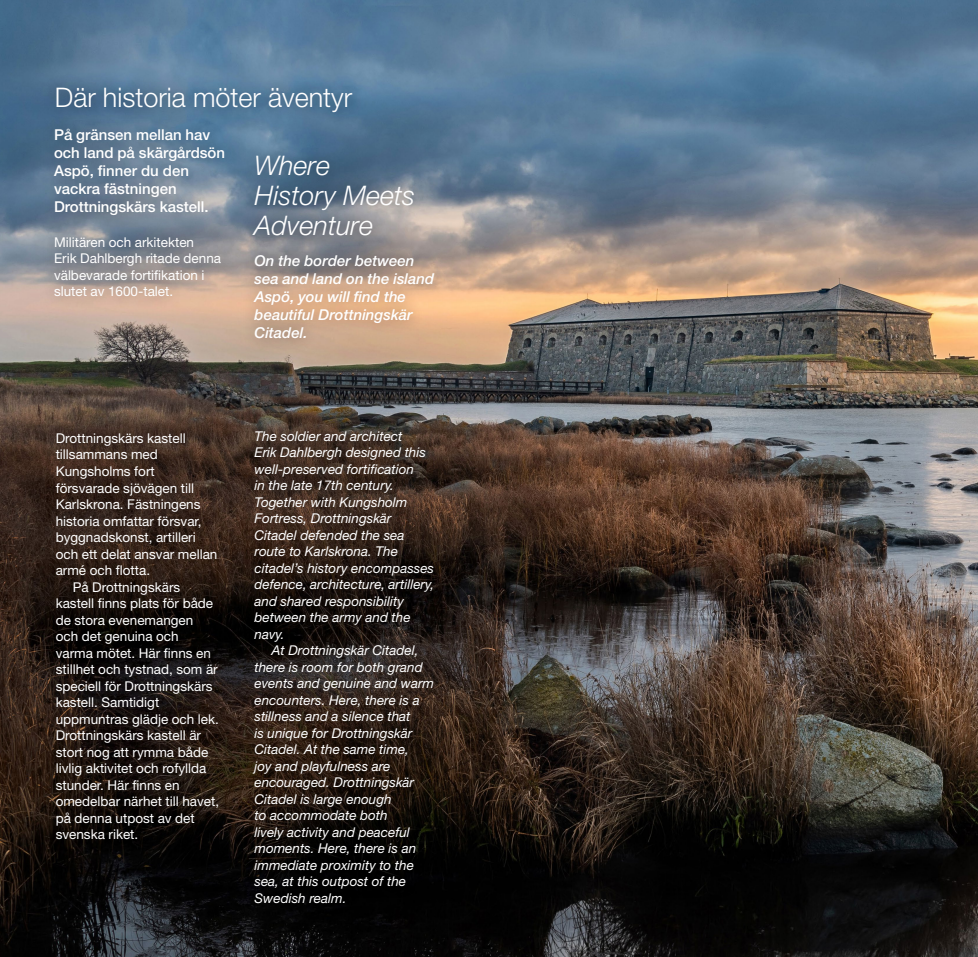
<style>
.page{position:relative;width:978px;height:957px;background:#fff}
.page>*{position:absolute;margin:0;border:0;box-sizing:border-box;transform-origin:0 0}
.Rubrik_1{font:italic 300 27px/30px "Helvetica Neue LT Std";color:#fff}
.Rubrik_1-2{font:300 27px "Helvetica Neue LT Std";color:#fff}
.Ingress{font:500 15px/18px "Helvetica Neue LT Std";color:#fff}
.Ingress-2{font:italic 500 15px/18px "Helvetica Neue LT Std";color:#fff}
.Ingress-3{font:italic 13.5px/16.5px "Helvetica Neue LT Std";color:#fff}
.Ingress-4{font:13.5px/16.5px "Helvetica Neue LT Std";color:#fff}
</style>
<div class="page">
<img style="left:0;top:0;width:978px;height:957px">
<div style="left:43px;top:74px;width:322px;height:51px;background:#000;opacity:.4"></div>
<div style="left:41px;top:116px;width:197px;height:195px;background:#000;opacity:.4"></div>
<div style="left:42px;top:420px;width:189px;height:432px;background:#000;opacity:.4"></div>
<div style="left:240px;top:417px;width:206px;height:500px;background:#000;opacity:.4"></div>
<div style="left:240px;top:141px;width:187px;height:107px;background:#000;opacity:.4"></div>
<div style="left:241px;top:242px;width:206px;height:110px;background:#000;opacity:.4"></div>
<h1 class="Rubrik_1-2" style="left:55px;top:81px;width:299px">Där historia möter äventyr</h1>
<p class="Ingress" style="left:54px;top:126px;width:173px">På gränsen mellan hav och land på skärgårdsön<br>Aspö, finner du den vackra fästningen<br>Drottningskärs kastell.</p>
<p class="Ingress-4" style="left:54px;top:234px;width:169px">Militären och arkitekten<br>Erik Dahlbergh ritade denna välbevarade fortifikation i slutet av 1600-talet.</p>
<h1 class="Rubrik_1" style="left:255px;top:150px;width:162px">Where<br>History Meets<br>Adventure</h1>
<p class="Ingress-2" style="left:255px;top:252px;width:181px">On the border between sea and land on the island<br>Aspö, you will find the beautiful Drottningskär<br>Citadel.</p>
<p class="Ingress-4" style="left:56px;top:430px;width:163px">Drottningskärs kastell tillsammans med<br>Kungsholms fort försvarade sjövägen till<br>Karlskrona. Fästningens historia omfattar försvar, byggnadskonst, artilleri och ett delat ansvar mellan armé och flotta.</p>
<p class="Ingress-4" style="left:56px;top:578px;width:165px;text-indent:17px">På Drottningskärs kastell finns plats för både de stora evenemangen och det genuina och varma mötet. Här finns en stillhet och tystnad, som är speciell för Drottningskärs kastell. Samtidigt uppmuntras glädje och lek.<br>Drottningskärs kastell är stort nog att rymma både livlig aktivitet och rofyllda stunder. Här finns en omedelbar närhet till havet, på denna utpost av det svenska riket.</p>
<p class="Ingress-3" style="left:255px;top:427px;width:181px">The soldier and architect<br>Erik Dahlbergh designed this well-preserved fortification<br>in the late 17th century.<br>Together with Kungsholm<br>Fortress, Drottningskär<br>Citadel defended the sea route to Karlskrona. The citadel’s history encompasses defence, architecture, artillery, and shared responsibility between the army and the navy.</p>
<p class="Ingress-3" style="left:255px;top:642px;width:181px;text-indent:17px">At Drottningskär Citadel, there is room for both grand events and genuine and warm encounters. Here, there is a stillness and a silence that<br>is unique for Drottningskär<br>Citadel. At the same time,<br>joy and playfulness are encouraged. Drottningskär<br>Citadel is large enough<br>to accommodate both<br>lively activity and peaceful moments. Here, there is an immediate proximity to the sea, at this outpost of the<br>Swedish realm.</p>
</div>
